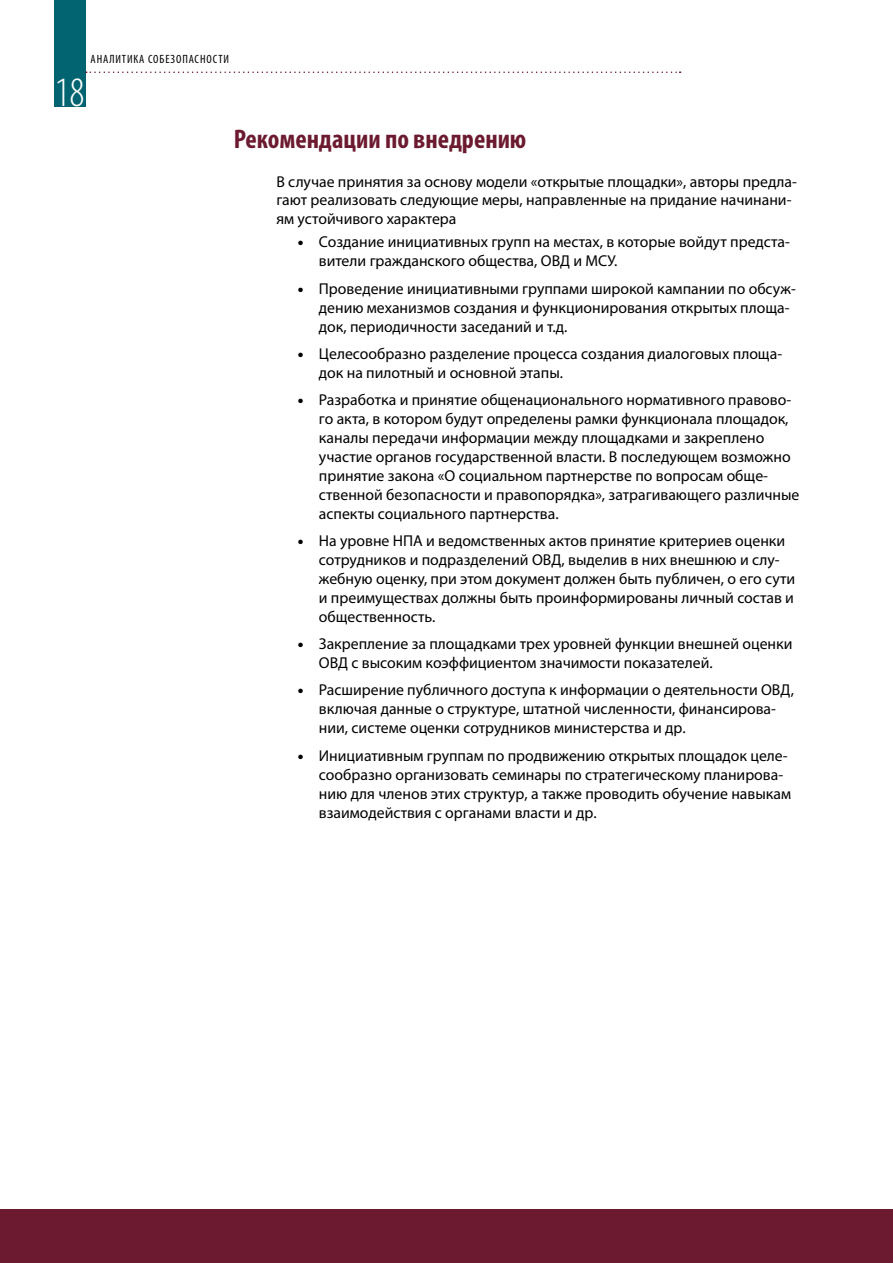
<style>
.page{position:relative;width:893px;height:1263px;background:#fff}
.page>*{position:absolute;margin:0;border:0;box-sizing:border-box;transform-origin:0 0}
.t1{font:300 condensed 42px "Myriad Pro";color:#fff}
.t2{font:700 condensed 27px "Myriad Pro";color:#6c1a30}
.t3{font:15.75px/18.9px "Myriad Pro";color:#000}
.t4{font:condensed 12px "Myriad Pro";letter-spacing:.075em;color:#000}
.s1{font-weight:900}
</style>
<div class="page">
<div style="left:54px;top:0;width:31px;height:106px;background:#026470"></div>
<svg style="left:86px;top:72px;width:595px;height:1px"></svg>
<div style="left:0;top:1209px;width:893px;height:54px;background:#6c1a30"></div>
<p class="t4" style="left:91px;top:52px;width:140px">АНАЛИТИКА СОБЕЗОПАСНОСТИ</p>
<h1 class="t1" style="left:54px;top:70px;width:32px">18</h1>
<h2 class="t2" style="left:234px;top:122px;width:294px">Рекомендации по внедрению</h2>
<p class="t3" style="left:276px;top:172px;width:522px">В случае принятия за основу модели «открытые площадки», авторы предла&shy;гают реализовать следующие меры, направленные на придание начинани&shy;ям устойчивого характера</p>
<p class="t3" style="left:319px;top:232px;width:472px;text-indent:-21px"><span class="s1">•</span> Создание инициативных групп на местах, в которые войдут предста&shy;вители гражданского общества, ОВД и МСУ.</p>
<p class="t3" style="left:319px;top:279px;width:478px;text-indent:-21px"><span class="s1">•</span> Проведение инициативными группами широкой кампании по обсуж&shy;дению механизмов создания и функционирования открытых площа&shy;док, периодичности заседаний и т.д.</p>
<p class="t3" style="left:319px;top:344px;width:465px;text-indent:-21px"><span class="s1">•</span> Целесообразно разделение процесса создания диалоговых площа&shy;док на пилотный и основной этапы.</p>
<p class="t3" style="left:319px;top:390px;width:482px;text-indent:-21px"><span class="s1">•</span> Разработка и принятие общенационального нормативного правово&shy;го акта, в котором будут определены рамки функционала площадок, каналы передачи информации между площадками и закреплено участие органов государственной власти. В последующем возможно принятие закона «О социальном партнерстве по вопросам обще&shy;ственной безопасности и правопорядка», затрагивающего различные аспекты социального партнерства.</p>
<p class="t3" style="left:319px;top:531px;width:478px;text-indent:-21px"><span class="s1">•</span> На уровне НПА и ведомственных актов принятие критериев оценки сотрудников и подразделений ОВД, выделив в них внешнюю и слу&shy;жебную оценку, при этом документ должен быть публичен, о его сути и преимуществах должны быть проинформированы личный состав и общественность.</p>
<p class="t3" style="left:319px;top:634px;width:475px;text-indent:-21px"><span class="s1">•</span> Закрепление за площадками трех уровней функции внешней оценки<br>ОВД с высоким коэффициентом значимости показателей.</p>
<p class="t3" style="left:319px;top:680px;width:476px;text-indent:-21px"><span class="s1">•</span> Расширение публичного доступа к информации о деятельности ОВД, включая данные о структуре, штатной численности, финансирова&shy;нии, системе оценки сотрудников министерства и др.</p>
<p class="t3" style="left:319px;top:745px;width:474px;text-indent:-21px"><span class="s1">•</span> Инициативным группам по продвижению открытых площадок целе&shy;сообразно организовать семинары по стратегическому планирова&shy;нию для членов этих структур, а также проводить обучение навыкам взаимодействия с органами власти и др.</p>
</div>
